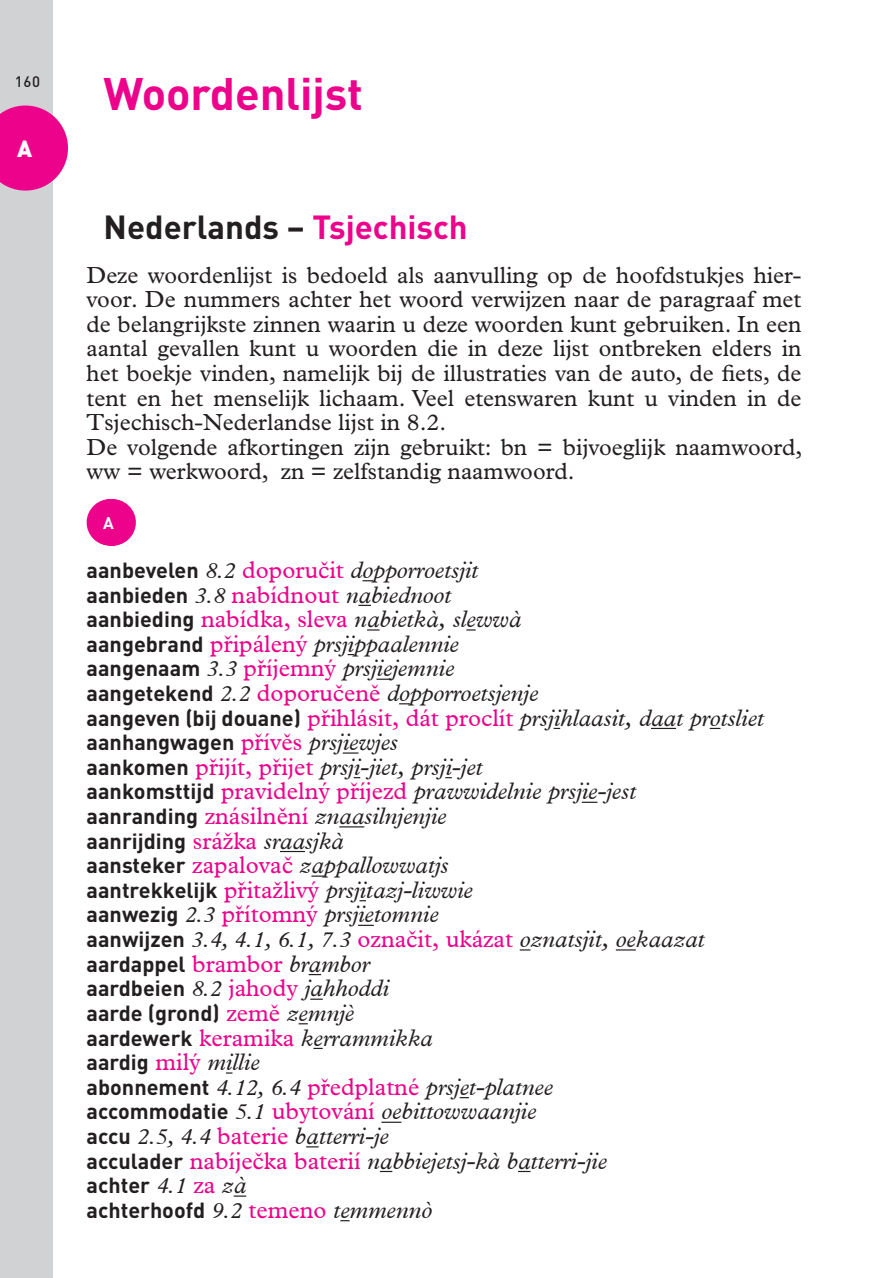
<style>
.page{position:relative;width:895px;height:1278px;background:#fff}
.page>*{position:absolute;margin:0;border:0;box-sizing:border-box;transform-origin:0 0}
.t1{font:700 45px "DINOT";color:#ed028c}
.t2{font:700 33px "DINOT";color:#231f20}
.t3{font:italic 24px/24.6px "Plan Kos";color:#231f20}
.t4{font:23.4px/24.6px "Plantin";color:#231f20}
.t5{font:900 23.1px "DINOT";color:#fff}
.t6{font:700 21.6px/24.6px "DINOT";color:#231f20}
.t7{font:700 16.8px "DINOT";color:#fff}
.t8{font:500 15px "DINOT";color:#231f20}
.s1{color:#ed028c}
.s2{font-family:"DINOT";font-weight:700;font-style:normal;font-size:21.6px}
.s3{font-size:22.2px}
.s4{font-style:normal;color:#ed028c}
.s5{font-family:"Plan Kos";font-weight:400;font-size:24px;color:#ed028c}
.s6{font-family:"Plan Kos";font-weight:400;font-style:italic;font-size:24px}
.s7{font-family:"Plan Kos";font-weight:400;font-style:italic;font-size:22.2px}
</style>
<div class="page">
<div style="left:0;top:0;width:52px;height:1277px;background:#d1d2d4"></div>
<svg style="left:0;top:105px;width:68px;height:85px;background:#ed279b"></svg>
<svg style="left:111px;top:499px;width:1px;height:46px"></svg>
<hr style="left:110px;top:499px;width:1px;height:46px;background:#ed028c">
<hr style="left:112px;top:499px;width:1px;height:46px;background:#ed028c">
<svg style="left:358px;top:604px;width:13px;height:2px"></svg>
<svg style="left:367px;top:629px;width:12px;height:1px"></svg>
<svg style="left:376px;top:678px;width:16px;height:1px"></svg>
<svg style="left:553px;top:727px;width:7px;height:2px"></svg>
<hr style="left:650px;top:727px;width:25px;height:2px;background:#231f20">
<svg style="left:709px;top:727px;width:11px;height:2px"></svg>
<svg style="left:342px;top:752px;width:16px;height:1px"></svg>
<svg style="left:581px;top:801px;width:16px;height:1px"></svg>
<svg style="left:339px;top:826px;width:25px;height:1px"></svg>
<hr style="left:280px;top:850px;width:25px;height:2px;background:#231f20">
<svg style="left:311px;top:875px;width:13px;height:1px"></svg>
<svg style="left:358px;top:924px;width:16px;height:1px"></svg>
<svg style="left:615px;top:949px;width:20px;height:1px"></svg>
<svg style="left:308px;top:974px;width:13px;height:1px"></svg>
<svg style="left:310px;top:998px;width:13px;height:1px"></svg>
<svg style="left:381px;top:1121px;width:20px;height:1px"></svg>
<svg style="left:306px;top:1146px;width:12px;height:1px"></svg>
<svg style="left:380px;top:1170px;width:12px;height:1px"></svg>
<svg style="left:518px;top:1170px;width:12px;height:1px"></svg>
<svg style="left:234px;top:1195px;width:12px;height:1px"></svg>
<p class="t8" style="left:15px;top:71px;width:27px">160</p>
<p class="t5" style="left:17px;top:133px;width:17px">A</p>
<h1 class="t1" style="left:104px;top:63px;width:261px">Woordenlijst</h1>
<h2 class="t2" style="left:104px;top:205px;width:365px">Nederlands – <span class="s1">Tsjechisch</span></h2>
<p class="t4" style="left:86px;top:262px;width:717px">Deze woordenlijst is bedoeld als aanvulling op de hoofdstukjes hier&shy;voor. De nummers achter het woord verwijzen naar de paragraaf met de belangrijkste zinnen waarin u deze woorden kunt gebruiken. In een aantal gevallen kunt u woorden die in deze lijst ontbreken elders in het boekje vinden, namelijk bij de illustraties van de auto, de fiets, de tent en het menselijk lichaam. Veel etenswaren kunt u vinden in de Tsjechisch-Nederlandse lijst in 8.2.<br>De volgende afkortingen zijn gebruikt: bn = bijvoeglijk naamwoord, ww = werkwoord, zn = zelfstandig naamwoord.</p>
<p class="t7" style="left:103px;top:511px;width:12px">a</p>
<p class="t3" style="left:87px;top:557px;width:678px"><span class="s2">aanbevelen</span> <span class="s3">8.2</span> <span class="s4">doporučit</span> dopporroetsjit<br><span class="s2">aanbieden</span> <span class="s3">3.8</span> <span class="s4">nabídnout</span> nabiednoot<br><span class="s2">aanbieding</span> <span class="s4">nabídka, sleva</span> nabietkà, slewwà<br><span class="s2">aangebrand</span> <span class="s4">připálený</span> prsjippaalennie<br><span class="s2">aangenaam</span> <span class="s3">3.3</span> <span class="s4">příjemný</span> prsjiejemnie<br><span class="s2">aangetekend</span> <span class="s3">2.2</span> <span class="s4">doporučeně</span> dopporroetsjenje<br><span class="s2">aangeven (bij douane)</span> <span class="s4">přihlásit, dát proclít</span> prsjihlaasit, daat protsliet</p>
<p class="t6" style="left:87px;top:729px;width:313px">aanhangwagen <span class="s5">přívěs</span> <span class="s6">prsjiewjes</span></p>
<p class="t3" style="left:87px;top:754px;width:551px"><span class="s2">aankomen</span> <span class="s4">přijít, přijet</span> prsji-jiet, prsji-jet<br><span class="s2">aankomsttijd</span> <span class="s4">pravidelný příjezd</span> prawwidelnie prsjie-jest <span class="s2">aanranding</span> <span class="s4">znásilnění</span> znaasilnjenjie</p>
<p class="t6" style="left:87px;top:827px;width:258px">aanrijding <span class="s5">srážka</span> <span class="s6">sraasjkà</span></p>
<p class="t3" style="left:87px;top:852px;width:619px"><span class="s2">aansteker</span> <span class="s4">zapalovač</span> zappallowwatjs<br><span class="s2">aantrekkelijk</span> <span class="s4">přitažlivý</span> prsjitazj-liwwie<br><span class="s2">aanwezig</span> <span class="s3">2.3</span> <span class="s4">přítomný</span> prsjietomnie<br><span class="s2">aanwijzen</span> <span class="s3">3.4, 4.1, 6.1, 7.3</span> <span class="s4">označit, ukázat</span> oznatsjit, oekaazat</p>
<p class="t6" style="left:87px;top:950px;width:304px">aardappel <span class="s5">brambor</span> <span class="s6">brambor </span>aardbeien <span class="s7">8.2</span> <span class="s5">jahody</span> <span class="s6">jahhoddi </span>aarde (grond) <span class="s5">země</span> <span class="s6">zemnjè</span></p>
<p class="t3" style="left:87px;top:1025px;width:347px"><span class="s2">aardewerk</span> <span class="s4">keramika</span> kerrammikka</p>
<p class="t6" style="left:87px;top:1049px;width:175px">aardig <span class="s5">milý</span> <span class="s6">millie</span></p>
<p class="t3" style="left:87px;top:1074px;width:522px"><span class="s2">abonnement</span> <span class="s3">4.12, 6.4</span> <span class="s4">předplatné</span> prsjet-platnee <span class="s2">accommodatie</span> <span class="s3">5.1</span> <span class="s4">ubytování</span> oebittowwaanjie<br><span class="s2">accu</span> <span class="s3">2.5, 4.4</span> <span class="s4">baterie</span> batterri-je<br><span class="s2">acculader</span> <span class="s4">nabíječka baterií</span> nabbiejetsj-kà batterri-jie</p>
<p class="t6" style="left:87px;top:1172px;width:347px">achter <span class="s7">4.1</span> <span class="s5">za</span> <span class="s6">zà<br></span>achterhoofd <span class="s7">9.2</span> <span class="s5">temeno</span> <span class="s6">temmennò</span></p>
</div>
